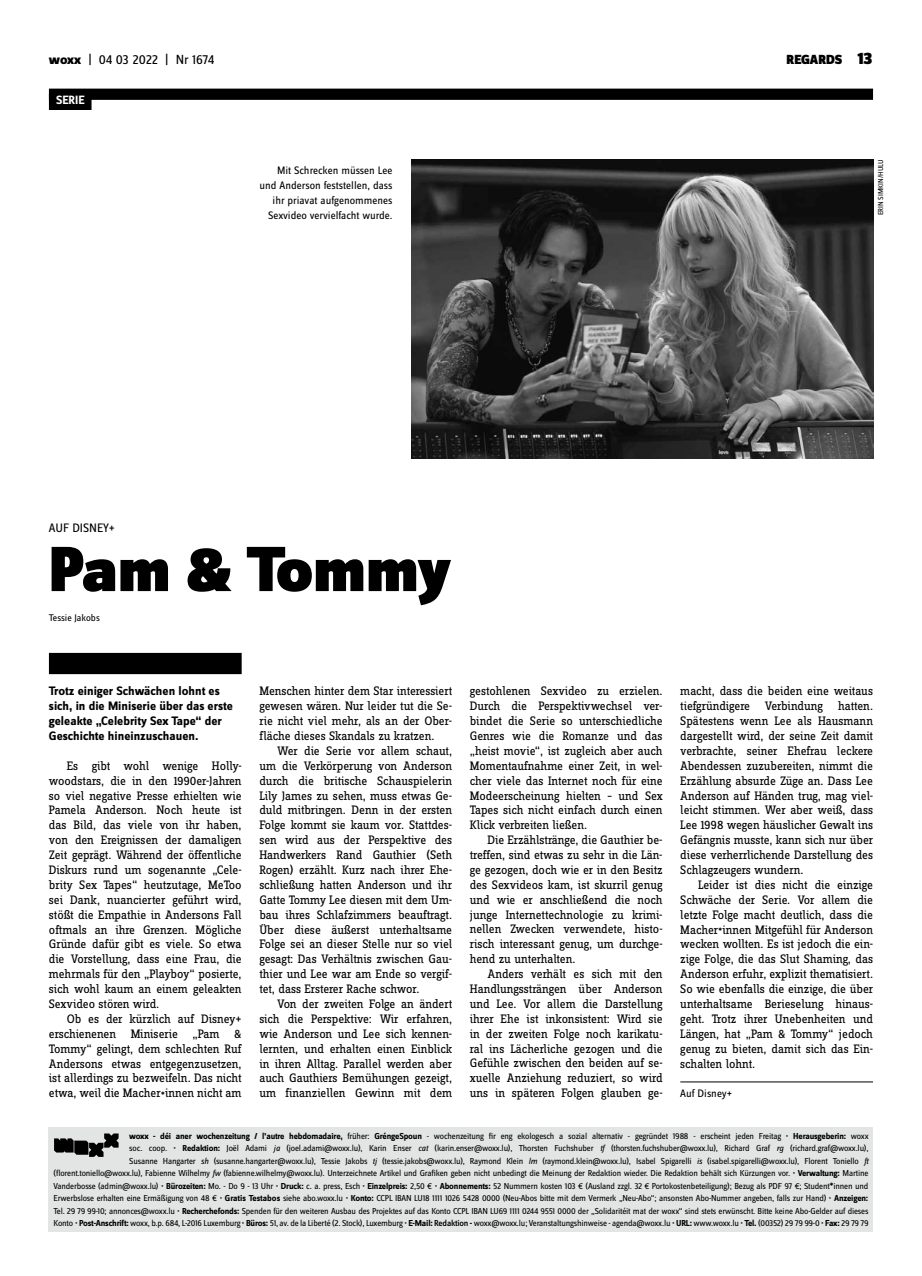
<style>
.page{position:relative;width:922px;height:1276px;background:#fff}
.page>*{position:absolute;margin:0;border:0;box-sizing:border-box;transform-origin:0 0}
.t1{font:900 66.25px "Zine Sans Dis";letter-spacing:-.01em;color:#000}
.t2{font:13.75px "Zine Sans Dis";letter-spacing:-.02em;color:#000}
.t3{font:900 13.75px "Zine Sans Dis";letter-spacing:-.01em;color:#000}
.t4{font:12.75px/14.9px "Zine Slab Dis";letter-spacing:-.01em;color:#000;text-align:justify}
.t5{font:700 12.75px/14.9px "Zine Sans Dis";color:#000}
.t6{font:12.75px "Zine Sans Dis";color:#000}
.t7{font:700 12.5px "Zine Sans Dis";color:#fff}
.t8{font:11.25px/14.9px "Zine Sans Dis";color:#000;text-align:right}
.t9{font:10px "Zine Sans Dis";color:#000}
.t10{font:9px/12.5px "Zine Sans Dis";letter-spacing:-.02em;color:#000;text-align:right}
.t11{font:7.5px "Zine Sans Dis";color:#000}
.s1{font-weight:800}
.s2{font-size:17.5px}
.s3{font-weight:700}
.s4{font-style:italic}
.s5{font-size:11.25px}
.s6{font-weight:500}
</style>
<div class="page">
<div style="left:49px;top:89px;width:823px;height:11px;background:#000"></div>
<div style="left:49px;top:653px;width:192px;height:21px;background:#000"></div>
<hr style="left:680px;top:1081px;width:192px;height:1px;background:#000">
<img style="left:411px;top:159px;width:461px;height:299px">
<div style="left:49px;top:94px;width:42px;height:16px;background:#000"></div>
<div style="left:49px;top:1127px;width:823px;height:104px;background:#e3e4e4"></div>
<svg style="left:54px;top:1133px;width:64px;height:24px"></svg>
<p class="t2" style="left:49px;top:53px;width:167px"><span class="s1">woxx</span> | 04 03 2022 | Nr 1674</p>
<p class="t3" style="left:786px;top:52px;width:87px">REGARDS <span class="s2">13</span></p>
<p class="t7" style="left:56px;top:93px;width:30px">SERIE</p>
<p class="t8" style="left:259px;top:163px;width:134px">M it Schrecken müssen Lee und Anderson feststellen, dass ihr priavat aufgenommenes<br>Sexvideo vervielfacht wurde.</p>
<p class="t11" style="left:877px;top:215px;width:57px;rotate:-90deg">ErinSimkin/Hulu</p>
<p class="t6" style="left:49px;top:521px;width:68px">Auf Disn ey+</p>
<h1 class="t1" style="left:49px;top:533px;width:403px">Pam &amp; Tommy</h1>
<p class="t9" style="left:49px;top:613px;width:52px">Tessie Jakobs</p>
<p class="t5" style="left:49px;top:684px;width:185px">Trotz einiger Schwächen lohnt es sich, in die Miniserie über das erste geleakte „Celebrity Sex Tape“ der Geschichte hineinzuschauen.</p>
<p class="t4" style="left:49px;top:759px;width:194px;text-indent:18px">Es gibt wohl wenige Holly&shy;woodstars, die in den 1990er-Jahren so viel negative Presse erhielten wie Pamela Anderson. Noch heute ist das Bild, das viele von ihr haben, von den Ereignissen der damaligen Zeit geprägt. Während der öffentliche Diskurs rund um sogenannte „Cele&shy;brity Sex Tapes“ heutzutage, MeToo sei Dank, nuancierter geführt wird, stößt die Empathie in Andersons Fall oftmals an ihre Grenzen. Mögliche Gründe dafür gibt es viele. So etwa die Vorstellung, dass eine Frau, die mehrmals für den „Playboy“ posierte, sich wohl kaum an einem geleakten Sexvideo stören wird.</p>
<p class="t4" style="left:49px;top:1011px;width:194px;text-indent:18px">Ob es der kürzlich auf Disney+ erschienenen Miniserie „Pam &amp; Tommy“ gelingt, dem schlechten Ruf Andersons etwas entgegenzusetzen, ist allerdings zu bezweifeln. Das nicht etwa, weil die Macher<sub>*</sub>innen nicht am</p>
<p class="t4" style="left:259px;top:684px;width:194px">Menschen hinter dem Star interessiert gewesen wären. Nur leider tut die Se&shy;rie nicht viel mehr, als an der Ober&shy;fläche dieses Skandals zu kratzen.</p>
<p class="t4" style="left:259px;top:744px;width:194px;text-indent:18px">Wer die Serie vor allem schaut, um die Verkörperung von Anderson durch die britische Schauspielerin Lily James zu sehen, muss etwas Ge&shy;duld mitbringen. Denn in der ersten Folge kommt sie kaum vor. Stattdes&shy;sen wird aus der Perspektive des Handwerkers Rand Gauthier (Seth Rogen) erzählt. Kurz nach ihrer Ehe&shy;schließung hatten Anderson und ihr Gatte Tommy Lee diesen mit dem Um&shy;bau ihres Schlafzimmers beauftragt.<br>Über diese äußerst unterhaltsame Folge sei an dieser Stelle nur so viel gesagt: Das Verhältnis zwischen Gau&shy;thier und Lee war am Ende so vergif&shy;tet, dass Ersterer Rache schwor.</p>
<p class="t4" style="left:259px;top:997px;width:194px;text-indent:18px">Von der zweiten Folge an ändert sich die Perspektive: Wir erfahren, wie Anderson und Lee sich kennen&shy;lernten, und erhalten einen Einblick in ihren Alltag. Parallel werden aber auch Gauthiers Bemühungen gezeigt, um finanziellen Gewinn mit dem</p>
<p class="t4" style="left:469px;top:684px;width:194px">gestohlenen Sexvideo zu erzielen.<br>Durch die Perspektivwechsel ver&shy;bindet die Serie so unterschiedliche Genres wie die Romanze und das „heist movie“, ist zugleich aber auch Momentaufnahme einer Zeit, in wel&shy;cher viele das Internet noch für eine Modeerscheinung hielten – und Sex Tapes sich nicht einfach durch einen Klick verbreiten ließen.</p>
<p class="t4" style="left:469px;top:833px;width:194px;text-indent:18px">Die Erzählstränge, die Gauthier be&shy;treffen, sind etwas zu sehr in die Län&shy;ge gezogen, doch wie er in den Besitz des Sexvideos kam, ist skurril genug und wie er anschließend die noch junge Internettechnologie zu krimi&shy;nellen Zwecken verwendete, histo&shy;risch interessant genug, um durchge&shy;hend zu unterhalten.</p>
<p class="t4" style="left:469px;top:967px;width:194px;text-indent:18px">Anders verhält es sich mit den Handlungssträngen über Anderson und Lee. Vor allem die Darstellung ihrer Ehe ist inkonsistent: Wird sie in der zweiten Folge noch karikatu&shy;ral ins Lächerliche gezogen und die Gefühle zwischen den beiden auf se&shy;xuelle Anziehung reduziert, so wird uns in späteren Folgen glauben ge-</p>
<p class="t4" style="left:680px;top:684px;width:194px">macht, dass die beiden eine weitaus tiefgründigere Verbindung hatten.<br>Spätestens wenn Lee als Hausmann dargestellt wird, der seine Zeit damit verbrachte, seiner Ehefrau leckere Abendessen zuzubereiten, nimmt die Erzählung absurde Züge an. Dass Lee Anderson auf Händen trug, mag viel&shy;leicht stimmen. Wer aber weiß, dass Lee 1998 wegen häuslicher Gewalt ins Gefängnis musste, kann sich nur über diese verherrlichende Darstellung des Schlagzeugers wundern.</p>
<p class="t4" style="left:680px;top:878px;width:194px;text-indent:18px">Leider ist dies nicht die einzige Schwäche der Serie. Vor allem die letzte Folge macht deutlich, dass die Macher<sub>*</sub>innen Mitgefühl für Anderson wecken wollten. Es ist jedoch die ein&shy;zige Folge, die das Slut Shaming, das Anderson erfuhr, explizit thematisiert.<br>So wie ebenfalls die einzige, die über unterhaltsame Berieselung hinaus&shy;geht. Trotz ihrer Unebenheiten und Längen, hat „Pam &amp; Tommy“ jedoch genug zu bieten, damit sich das Ein&shy;schalten lohnt.</p>
<p class="t8" style="left:680px;top:1086px;width:53px">Auf Disney+</p>
<p class="t10" style="left:53px;top:1129px;width:816px"><span class="s3">woxx - déi aner wochenzeitung / l’autre hebdomadaire,</span> früher: <span class="s3">GréngeSpoun</span> - wochenzeitung fir eng ekologesch a sozial alternativ - gegründet 1988 - erscheint jeden Freitag • <span class="s3">Herausgeberin:</span> woxx<br>soc. coop. • <span class="s3">Redaktion:</span> Joël Adami <span class="s4">ja</span> (joel.adami@woxx.lu), Karin Enser <span class="s4">cat</span> (karin.enser@woxx.lu), Thorsten Fuchshuber <span class="s4">tf</span> (thorsten.fuchshuber@woxx.lu), Richard Graf <span class="s4">rg</span> (richard.graf@woxx.lu),<br>Susanne Hangarter <span class="s4">sh</span> (susanne.hangarter@woxx.lu), Tessie Jakobs <span class="s4">tj</span> (tessie.jakobs@woxx.lu), Raymond Klein <span class="s4">lm</span> (raymond.klein@woxx.lu), Isabel Spigarelli <span class="s4">is</span> (isabel.spigarelli@woxx.lu), Florent Toniello <span class="s4">ft </span>(florent.toniello@woxx.lu), Fabienne Wilhelmy <span class="s4">fw</span> (fabienne.wilhelmy@woxx.lu). U nterzeichnete Artikel und Grafiken geben nicht unbedingt die Meinung der Redaktion wieder. Die Redaktion behält sich Kürzungen vor. • <span class="s3">Verwaltung:</span> Martine Vanderbosse (admin@woxx.lu) • <span class="s3">Bürozeiten:</span> Mo. - Do 9 - 13 U hr • <span class="s3">Druck:</span> c. a. press, Esch • <span class="s3">Einzelpreis:</span> 2,50 € • <span class="s3">Abonnements:</span> 52 Nummern kosten 103 € (Ausland zzgl. 32 € Portokostenbeteiligung); Bezug als PDF 97 €; Student<span class="s5">*</span>innen und Erwerbslose erhalten eine Ermäßigung von 48 € • <span class="s3">Gratis Testabos</span> siehe abo.woxx.lu • <span class="s3">Konto:</span> CCPLI BAN LU18 1111 1026 5428 0000 (Neu-Abos bitte mit dem Vermerk „Neu-Abo“; ansonsten Abo-Nummer angeben, falls zur Hand) • <span class="s3">Anzeigen:<br></span>Tel. 29 79 99-10; annonces@woxx.lu • <span class="s3">Recherchefonds:</span> Spenden für den weiteren Ausbau des Projektes auf das Konto CCPLI BAN LU69 1111 0244 9551 0000 der „Solidaritéit mat der woxx“ sind stets erwünscht. Bitte keine Abo-Gelder auf dieses Konto • <span class="s3">Post-Anschrift:</span> woxx, b.p. 684, L-2016 Luxemburg • <span class="s3">Büros:</span> 51, av. de la Liberté (2. Stock), Luxemburg • <span class="s3">E-Mail:</span> <span class="s6">Redaktion</span> <span class="s3">-</span> woxx@woxx.lu; Veranstaltungshinweise - agenda@woxx.lu • <span class="s3">URL:</span> www.woxx.lu • <span class="s3">Tel.</span> (00352) 29 79 99-0 • <span class="s3">Fax:</span> 29 79 79</p>
</div>
